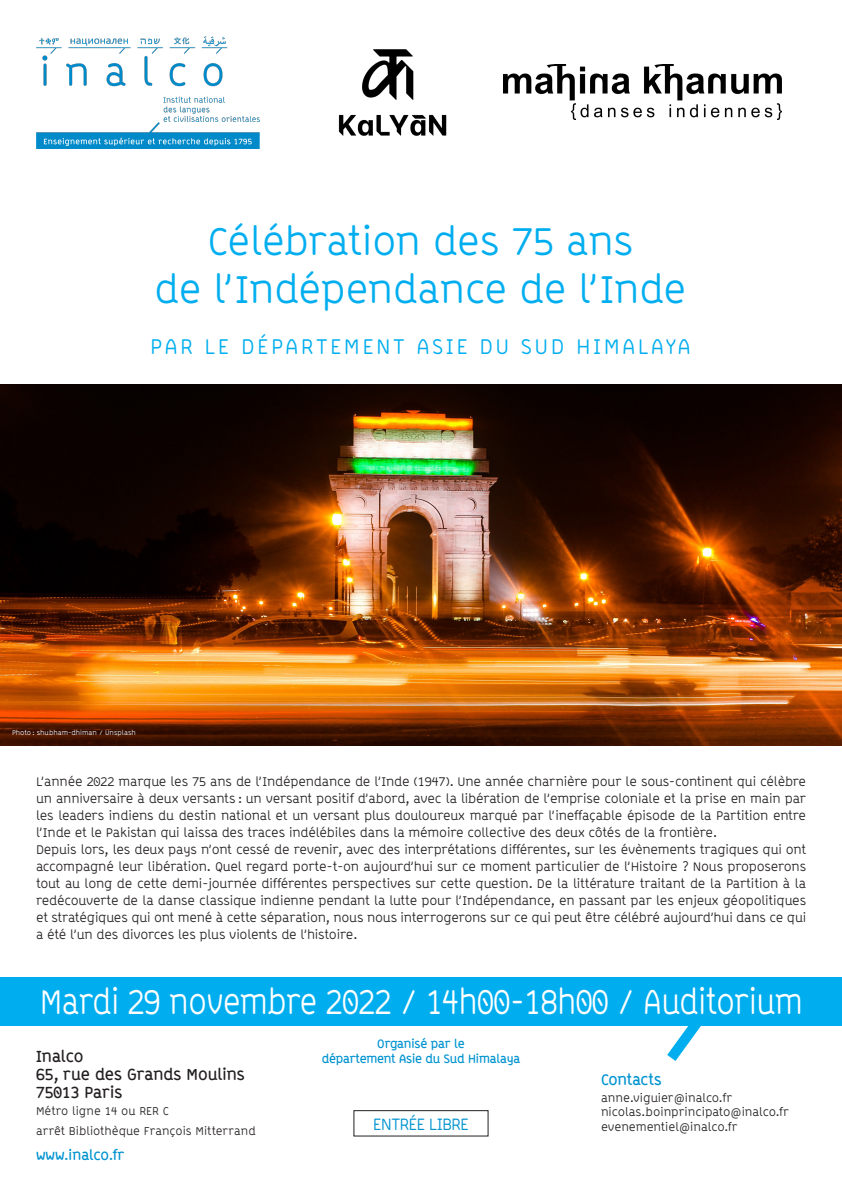
<style>
.page{position:relative;width:842px;height:1191px;background:#fff}
.page>*{position:absolute;margin:0;border:0;box-sizing:border-box;transform-origin:0 0}
.t1{font:40px "ABB Line";letter-spacing:-.01em;color:#00aeef}
.t2{font:35.7px "ABB Line";letter-spacing:-.02em;color:#fff;scale:.87 1}
.t3{font:22px "ABB Line";letter-spacing:.11em;color:#00aeef}
.t4{font:17px "ABB Line";letter-spacing:-.05em;color:#0093d0}
.t5{font:700 15.8px "ABB Line";letter-spacing:.005em;color:#231f20}
.t6{font:700 15px "ABB Line";letter-spacing:-.015em;color:#0093d0}
.t7{font:700 14px "ABB Line";letter-spacing:.005em;color:#0093d0}
.t8{font:13px/17px "ABB Line";letter-spacing:-.01em;color:#231f20;text-align:justify}
.t9{font:12px "ABB Line";color:#231f20}
.t10{font:700 12px "ABB Line";letter-spacing:-.01em;color:#0093d0}
.t11{font:11.7px "ABB Line";letter-spacing:.005em;color:#231f20}
.t12{font:7px "ABB Line";color:#fff}
</style>
<div class="page">
<div style="left:0;top:978px;width:842px;height:48px;background:#00aeef"></div>
<svg style="left:667px;top:1026px;width:34px;height:35px"></svg>
<div style="left:354px;top:1110px;width:134px;height:26px;border:1px solid #231f20"></div>
<img style="left:36px;top:36px;width:224px;height:112px">
<img style="left:338px;top:49px;width:109px;height:87px">
<img style="left:503px;top:64px;width:278px;height:56px">
<img style="left:0;top:384px;width:842px;height:361px">
<p class="t1" style="left:208px;top:218px;width:427px">Célébration des 75 ans</p>
<p class="t1" style="left:154px;top:266px;width:534px">de l’Indépendance de l’Inde</p>
<p class="t3" style="left:150px;top:334px;width:542px">PAR LE DÉPARTEMENT ASIE DU SUD HIMALAYA</p>
<p class="t12" style="left:12px;top:728px;width:125px">Photo : shubham-dhiman / Unsplash</p>
<p class="t8" style="left:36px;top:773px;width:772px">L’année 2022 marque les 75 ans de l’Indépendance de l’Inde (1947). Une année charnière pour le sous-continent qui célèbre un anniversaire à deux versants : un versant positif d’abord, avec la libération de l’emprise coloniale et la prise en main par les leaders indiens du destin national et un versant plus douloureux marqué par l’ineffaçable épisode de la Partition entre l’Inde et le Pakistan qui laissa des traces indélébiles dans la mémoire collective des deux côtés de la frontière.</p>
<p class="t8" style="left:36px;top:841px;width:772px">Depuis lors, les deux pays n’ont cessé de revenir, avec des interprétations différentes, sur les évènements tragiques qui ont accompagné leur libération. Quel regard porte-t-on aujourd’hui sur ce moment particulier de l’Histoire ? Nous proposerons tout au long de cette demi-journée différentes perspectives sur cette question. De la littérature traitant de la Partition à la redécouverte de la danse classique indienne pendant la lutte pour l’Indépendance, en passant par les enjeux géopolitiques et stratégiques qui ont mené à cette séparation, nous nous interrogerons sur ce qui peut être célébré aujourd’hui dans ce qui a été l’un des divorces les plus violents de l’histoire.</p>
<p class="t2" style="left:40px;top:981px;width:879px">Mardi 29 novembre 2022 / 14h00-18h00 / Auditorium</p>
<p class="t5" style="left:36px;top:1046px;width:49px">Inalco</p>
<p class="t5" style="left:36px;top:1064px;width:210px">65, rue des Grands Moulins</p>
<p class="t5" style="left:36px;top:1083px;width:88px">75013 Paris</p>
<p class="t11" style="left:36px;top:1104px;width:134px">Métro ligne 14 ou RER C</p>
<p class="t11" style="left:36px;top:1124px;width:221px">arrêt Bibliothèque François Mitterrand</p>
<p class="t7" style="left:36px;top:1146px;width:90px">www.inalco.fr</p>
<p class="t10" style="left:377px;top:1036px;width:89px">Organisé par le</p>
<p class="t10" style="left:322px;top:1051px;width:200px">département Asie du Sud Himalaya</p>
<p class="t4" style="left:373px;top:1114px;width:98px">ENTRÉE LIBRE</p>
<p class="t6" style="left:601px;top:1070px;width:62px">Contacts</p>
<p class="t9" style="left:601px;top:1090px;width:133px">anne.viguier@inalco.fr</p>
<p class="t9" style="left:601px;top:1105px;width:189px">nicolas.boinprincipato@inalco.fr</p>
<p class="t9" style="left:601px;top:1119px;width:138px">evenementiel@inalco.fr</p>
</div>
